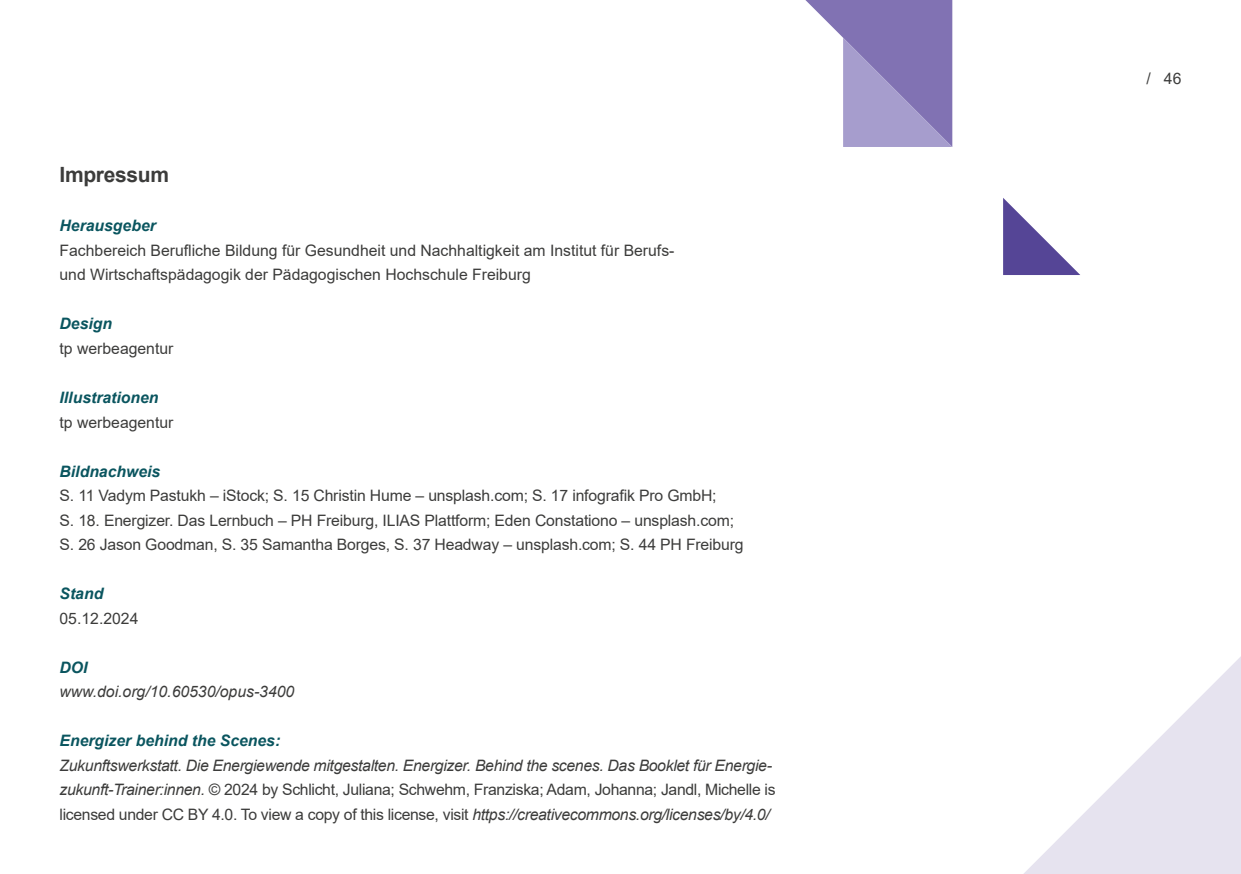
<style>
.page{position:relative;width:1241px;height:874px;background:#fff}
.page>*{position:absolute;margin:0;border:0;box-sizing:border-box;transform-origin:0 0}
.t1{font:700 21px "Arial";letter-spacing:-.015em;color:#3c3c3b}
.t2{font:15.75px/24.5px "Arial MT2";letter-spacing:-.01em;color:#3c3c3b}
.t3{font:italic 15.75px "Arial";letter-spacing:-.02em;color:#3c3c3b}
.t4{font:15.75px "Arial Bold Italic MT2";color:#0a555f}
.t5{font:italic 15.75px "Arial";color:#3c3c3b}
.s1{font-family:"Arial";font-style:italic}
</style>
<div class="page">
<svg style="left:805px;top:0;width:147px;height:147px"></svg>
<svg style="left:1003px;top:198px;width:77px;height:77px"></svg>
<svg style="left:1025px;top:657px;width:215px;height:216px;fill:#e6e3ef"></svg>
<h1 class="t1" style="left:60px;top:160px;width:111px">Impressum</h1>
<p class="t4" style="left:60px;top:215px;width:98px">Herausgeber</p>
<p class="t2" style="left:60px;top:238px;width:616px">Fachbereich Berufliche Bildung für Gesundheit und Nachhaltigkeit am Institut für Berufs&shy;und Wirtschaftspädagogik der Pädagogischen Hochschule Freiburg</p>
<p class="t4" style="left:60px;top:313px;width:54px">Design</p>
<p class="t2" style="left:60px;top:336px;width:115px">tp werbeagentur</p>
<p class="t4" style="left:60px;top:387px;width:100px">Illustrationen</p>
<p class="t2" style="left:60px;top:409px;width:115px">tp werbeagentur</p>
<p class="t4" style="left:60px;top:460px;width:102px">Bildnachweis</p>
<p class="t2" style="left:60px;top:483px;width:685px">S. 11 Vadym Pastukh – iStock; S. 15 Christin Hume – unsplash.com; S. 17 infografik Pro GmbH;<br>S. 18. Energizer. Das Lernbuch – PH Freiburg, ILIAS Plattform; Eden Constationo – unsplash.com;<br>S. 26 Jason Goodman, S. 35 Samantha Borges, S. 37 Headway – unsplash.com; S. 44 PH Freiburg</p>
<p class="t4" style="left:60px;top:583px;width:45px">Stand</p>
<p class="t2" style="left:60px;top:605px;width:80px">05.12.2024</p>
<p class="t4" style="left:60px;top:656px;width:30px">DOI</p>
<p class="t5" style="left:60px;top:681px;width:236px">www.doi.org/10.60530/opus-3400</p>
<p class="t4" style="left:60px;top:730px;width:222px">Energizer behind the Scenes:</p>
<p class="t3" style="left:60px;top:754px;width:713px">Zukunftswerkstatt. Die Energiewende mitgestalten. Energizer. Behind the scenes. Das Booklet für Energie-</p>
<p class="t2" style="left:60px;top:777px;width:717px"><span class="s1">zukunft-Trainer:innen.</span> © 2024 by Schlicht, Juliana; Schwehm, Franziska; Adam, Johanna; Jandl, Michelle is licensed under CC BY 4.0. To view a copy of this license, visit <span class="s1">https://creativecommons.org/licenses/by/4.0/</span></p>
<p class="t2" style="left:1146px;top:66px;width:37px">/ 46</p>
</div>
